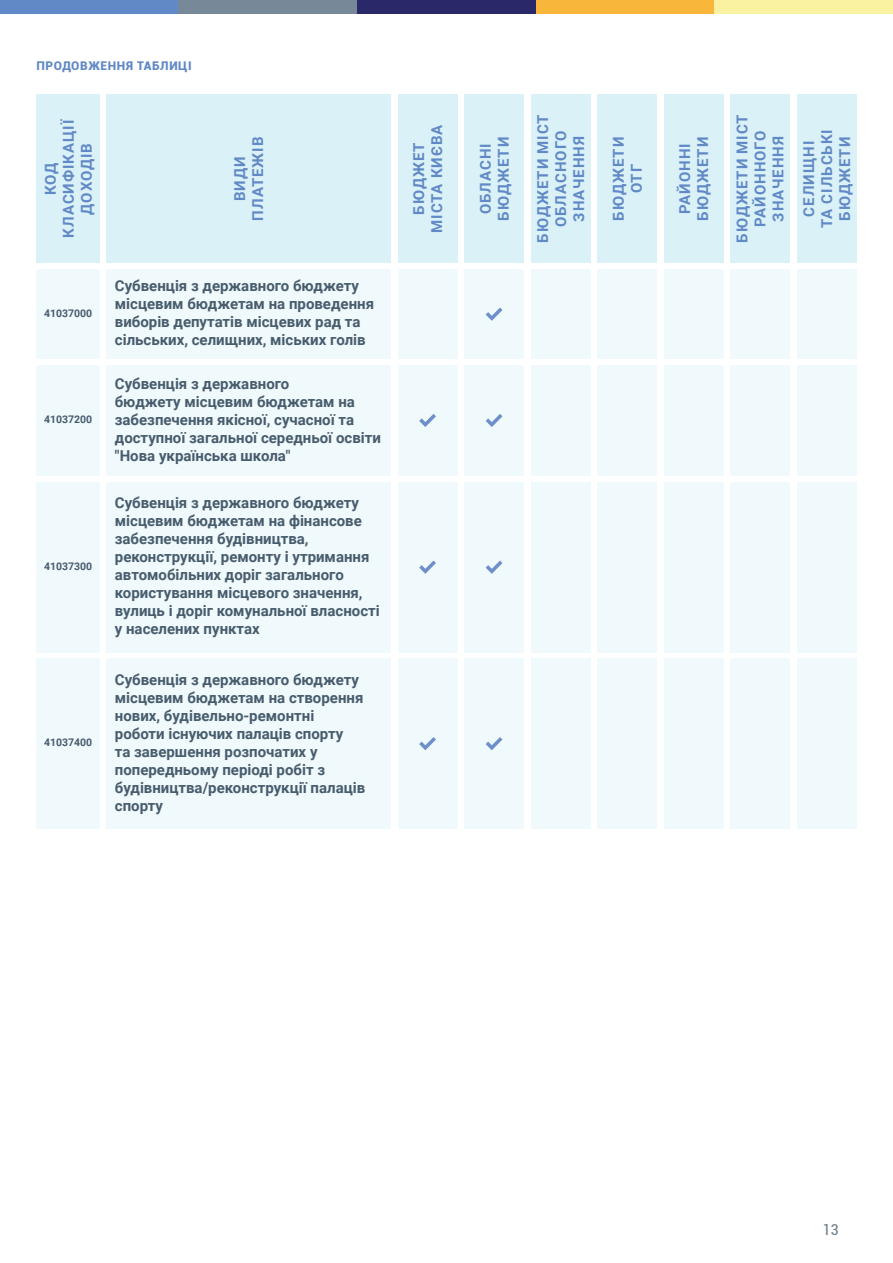
<style>
.page{position:relative;width:893px;height:1263px;background:#fff}
.page>*{position:absolute;margin:0;border:0;box-sizing:border-box;transform-origin:0 0}
.t1{font:700 15px/18px "Roboto";color:#475c6d}
.t2{font:700 15px/18px "Roboto";letter-spacing:.065em;color:#6189c6;text-align:center}
.t3{font:condensed 15px "Roboto";color:#475c6d}
.t4{font:900 12px "Roboto";letter-spacing:.05em;color:#6189c6}
.t5{font:700 10.5px "Roboto";color:#475c6d}
</style>
<div class="page">
<div style="left:0;top:0;width:179px;height:14px;background:#6189c6"></div>
<div style="left:179px;top:0;width:178px;height:14px;background:#778999"></div>
<div style="left:357px;top:0;width:179px;height:14px;background:#29296a"></div>
<div style="left:536px;top:0;width:178px;height:14px;background:#f8b73a"></div>
<div style="left:714px;top:0;width:179px;height:14px;background:#faf1a1"></div>
<div style="left:37px;top:269px;width:63px;height:90px;background:#f0f9fb"></div>
<div style="left:37px;top:482px;width:63px;height:170px;background:#f0f9fb"></div>
<div style="left:37px;top:365px;width:63px;height:111px;background:#f0f9fb"></div>
<div style="left:37px;top:659px;width:63px;height:170px;background:#f0f9fb"></div>
<div style="left:797px;top:269px;width:59px;height:90px;background:#f0f9fb"></div>
<div style="left:797px;top:482px;width:59px;height:170px;background:#f0f9fb"></div>
<div style="left:797px;top:365px;width:59px;height:111px;background:#f0f9fb"></div>
<div style="left:797px;top:659px;width:59px;height:170px;background:#f0f9fb"></div>
<div style="left:730px;top:269px;width:60px;height:90px;background:#f0f9fb"></div>
<div style="left:730px;top:482px;width:60px;height:170px;background:#f0f9fb"></div>
<div style="left:730px;top:365px;width:60px;height:111px;background:#f0f9fb"></div>
<div style="left:730px;top:659px;width:60px;height:170px;background:#f0f9fb"></div>
<div style="left:664px;top:269px;width:59px;height:90px;background:#f0f9fb"></div>
<div style="left:664px;top:482px;width:59px;height:170px;background:#f0f9fb"></div>
<div style="left:664px;top:365px;width:59px;height:111px;background:#f0f9fb"></div>
<div style="left:664px;top:659px;width:59px;height:170px;background:#f0f9fb"></div>
<div style="left:597px;top:269px;width:60px;height:90px;background:#f0f9fb"></div>
<div style="left:597px;top:482px;width:60px;height:170px;background:#f0f9fb"></div>
<div style="left:597px;top:365px;width:60px;height:111px;background:#f0f9fb"></div>
<div style="left:597px;top:659px;width:60px;height:170px;background:#f0f9fb"></div>
<div style="left:531px;top:269px;width:59px;height:90px;background:#f0f9fb"></div>
<div style="left:531px;top:482px;width:59px;height:170px;background:#f0f9fb"></div>
<div style="left:531px;top:365px;width:59px;height:111px;background:#f0f9fb"></div>
<div style="left:531px;top:659px;width:59px;height:170px;background:#f0f9fb"></div>
<div style="left:464px;top:269px;width:60px;height:90px;background:#f0f9fb"></div>
<div style="left:464px;top:482px;width:60px;height:170px;background:#f0f9fb"></div>
<div style="left:464px;top:365px;width:60px;height:111px;background:#f0f9fb"></div>
<div style="left:464px;top:659px;width:60px;height:170px;background:#f0f9fb"></div>
<div style="left:398px;top:269px;width:59px;height:90px;background:#f0f9fb"></div>
<div style="left:398px;top:482px;width:59px;height:170px;background:#f0f9fb"></div>
<div style="left:398px;top:365px;width:59px;height:111px;background:#f0f9fb"></div>
<div style="left:398px;top:659px;width:59px;height:170px;background:#f0f9fb"></div>
<div style="left:106px;top:269px;width:285px;height:90px;background:#f0f9fb"></div>
<div style="left:106px;top:482px;width:285px;height:170px;background:#f0f9fb"></div>
<div style="left:106px;top:365px;width:285px;height:111px;background:#f0f9fb"></div>
<div style="left:106px;top:659px;width:285px;height:170px;background:#f0f9fb"></div>
<div style="left:37px;top:94px;width:63px;height:169px;background:#daf1f7"></div>
<div style="left:797px;top:94px;width:59px;height:169px;background:#daf1f7"></div>
<div style="left:730px;top:94px;width:60px;height:169px;background:#daf1f7"></div>
<div style="left:664px;top:94px;width:59px;height:169px;background:#daf1f7"></div>
<div style="left:597px;top:94px;width:60px;height:169px;background:#daf1f7"></div>
<div style="left:531px;top:94px;width:59px;height:169px;background:#daf1f7"></div>
<div style="left:464px;top:94px;width:60px;height:169px;background:#daf1f7"></div>
<div style="left:398px;top:94px;width:59px;height:169px;background:#daf1f7"></div>
<div style="left:106px;top:94px;width:285px;height:169px;background:#daf1f7"></div>
<svg style="left:486px;top:308px;width:16px;height:13px"></svg>
<svg style="left:486px;top:560px;width:16px;height:14px"></svg>
<svg style="left:486px;top:737px;width:16px;height:13px"></svg>
<svg style="left:486px;top:414px;width:16px;height:13px"></svg>
<svg style="left:419px;top:560px;width:17px;height:14px"></svg>
<svg style="left:419px;top:737px;width:17px;height:13px"></svg>
<svg style="left:419px;top:414px;width:17px;height:13px"></svg>
<p class="t4" style="left:37px;top:57px;width:157px">ПРОДОВЖЕННЯ ТАБЛИЦІ</p>
<p class="t2" style="left:59px;top:238px;width:121px;rotate:-90deg">КЛАСИФІКАЦІЇ<br>ДОХОДІВ</p>
<p class="t2" style="left:41px;top:195px;width:34px;rotate:-90deg">КОД</p>
<p class="t2" style="left:248px;top:221px;width:86px;rotate:-90deg">ПЛАТЕЖІВ</p>
<p class="t2" style="left:230px;top:201px;width:46px;rotate:-90deg">ВИДИ</p>
<p class="t5" style="left:44px;top:305px;width:50px">41037000</p>
<p class="t5" style="left:44px;top:412px;width:50px">41037200</p>
<p class="t5" style="left:44px;top:558px;width:50px">41037300</p>
<p class="t5" style="left:44px;top:735px;width:50px">41037400</p>
<p class="t1" style="left:115px;top:276px;width:261px">Субвенція з державного бюджету місцевим бюджетам на проведення виборів депутатів місцевих рад та сільських, селищних, міських голів</p>
<p class="t1" style="left:115px;top:374px;width:268px">Субвенція з державного<br>бюджету місцевим бюджетам на забезпечення якісної, сучасної та доступної загальної середньої освіти "Нова українська школа"</p>
<p class="t1" style="left:115px;top:493px;width:266px">Субвенція з державного бюджету місцевим бюджетам на фінансове забезпечення будівництва, реконструкції, ремонту і утримання автомобільних доріг загального користування місцевого значення, вулиць і доріг комунальної власності у населених пунктах</p>
<p class="t1" style="left:115px;top:670px;width:252px">Субвенція з державного бюджету місцевим бюджетам на створення нових, будівельно-ремонтні роботи існуючих палаців спорту<br>та завершення розпочатих у попередньому періоді робіт з будівництва/реконструкції палаців спорту</p>
<p class="t2" style="left:427px;top:233px;width:110px;rotate:-90deg">МІСТА КИЄВА</p>
<p class="t2" style="left:409px;top:215px;width:74px;rotate:-90deg">БЮДЖЕТ</p>
<p class="t2" style="left:476px;top:214px;width:73px;rotate:-90deg">ОБЛАСНІ</p>
<p class="t2" style="left:494px;top:221px;width:85px;rotate:-90deg">БЮДЖЕТИ</p>
<p class="t2" style="left:533px;top:243px;width:130px;rotate:-90deg">БЮДЖЕТИ МІСТ<br>ОБЛАСНОГО<br>ЗНАЧЕННЯ</p>
<p class="t2" style="left:609px;top:221px;width:85px;rotate:-90deg">БЮДЖЕТИ</p>
<p class="t2" style="left:693px;top:221px;width:85px;rotate:-90deg">БЮДЖЕТИ</p>
<p class="t2" style="left:675px;top:214px;width:72px;rotate:-90deg">РАЙОННІ</p>
<p class="t2" style="left:627px;top:193px;width:31px;rotate:-90deg">ОТГ</p>
<p class="t2" style="left:733px;top:243px;width:130px;rotate:-90deg">БЮДЖЕТИ МІСТ<br>РАЙОННОГО<br>ЗНАЧЕННЯ</p>
<p class="t2" style="left:799px;top:217px;width:77px;rotate:-90deg">СЕЛИЩНІ</p>
<p class="t2" style="left:817px;top:228px;width:101px;rotate:-90deg">ТА СІЛЬСЬКІ</p>
<p class="t2" style="left:835px;top:221px;width:85px;rotate:-90deg">БЮДЖЕТИ</p>
<p class="t3" style="left:822px;top:1219px;width:18px">13</p>
</div>
